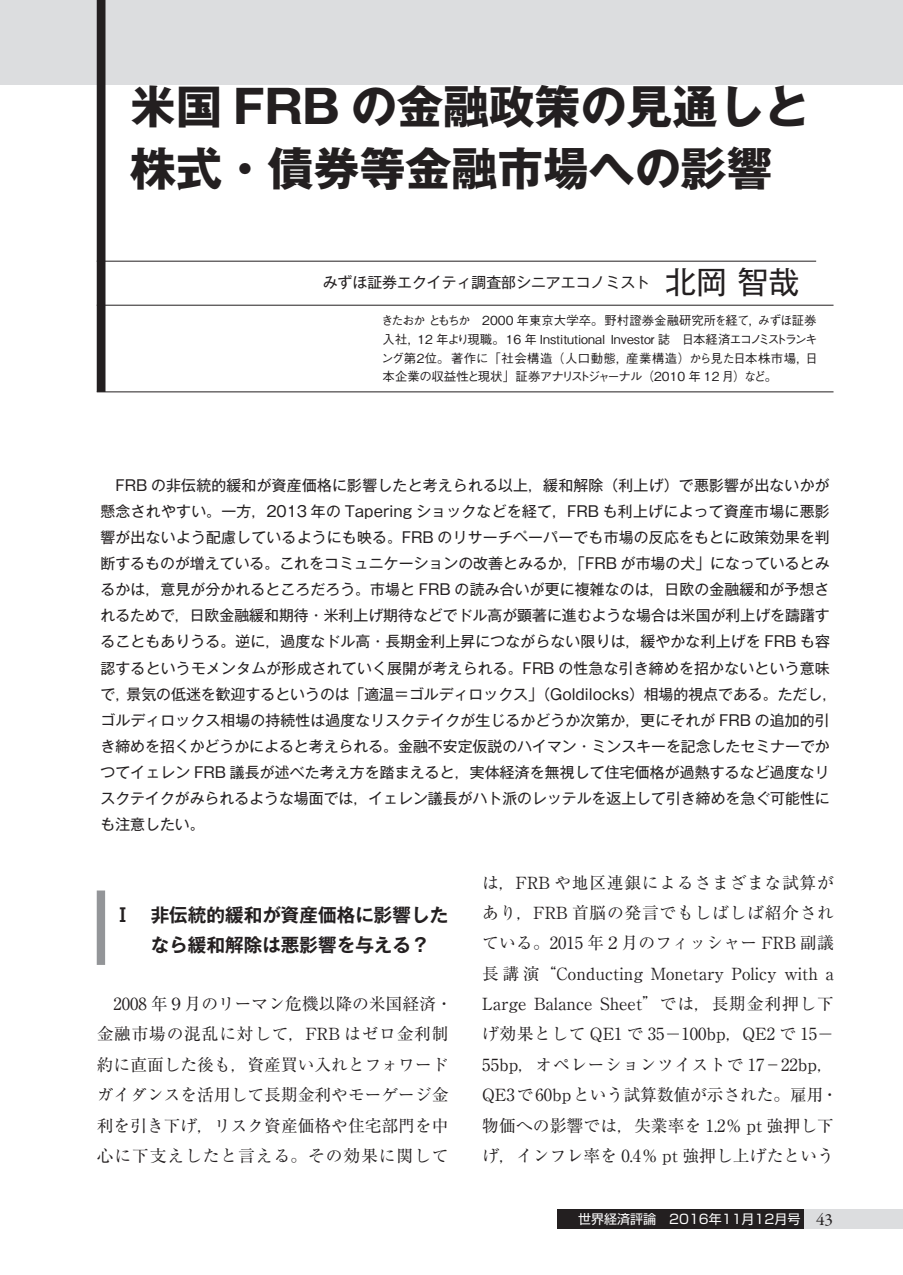
<style>
.page{position:relative;width:903px;height:1275px;background:#fff}
.page>*{position:absolute;margin:0;border:0;box-sizing:border-box;transform-origin:0 0}
.t1{font:700 45.85px/61.9px "Gothic MB101 Pro";color:#231f20}
.t2{font:700 18.55px/30.4px "Gothic MB101 Pro De";color:#231f20}
.t3{font:16.8px/30.4px "Ryumin Pro";color:#231f20}
.t4{font:14.88px/26.1px "Gothic MB101 Pro";letter-spacing:.01em;color:#231f20}
.t5{font:12.95px "Shin Go Pro";color:#fff}
.t6{font:500 12.42px/18.6px "Gothic BBB Pro";letter-spacing:-.015em;color:#231f20;text-align:justify}
.s1{font-size:30.97px}
.s2{font-family:"MS Mincho"}
.s3{font-family:"Garamond Premr Pro";font-size:17.32px;color:#231f20}
</style>
<div class="page">
<div style="left:0;top:0;width:903px;height:84px;background:#dcdddf"></div>
<div style="left:557px;top:1209px;width:247px;height:20px;background:#231f20"></div>
<div style="left:804px;top:1209px;width:99px;height:20px;background:#dcdddf"></div>
<hr style="left:97px;top:261px;width:719px;height:1px;background:#231f20">
<hr style="left:97px;top:305px;width:736px;height:1px;background:#231f20">
<hr style="left:97px;top:392px;width:736px;height:1px;background:#231f20">
<div style="left:97px;top:0;width:8px;height:392px;background:#231f20"></div>
<div style="left:97px;top:890px;width:8px;height:75px;background:#939598"></div>
<h1 class="t1" style="left:130px;top:70px;width:681px">米国 FRB の金融政策の見通しと株式・債券等金融市場への影響</h1>
<p class="t4" style="left:323px;top:267px;width:478px">みずほ証券エクイティ調査部シニアエコノミスト　<span class="s1">北岡 智哉</span></p>
<p class="t6" style="left:381px;top:310px;width:438px">きたおか ともちか　2000 年東京大学卒。野村證券金融研究所を経て，みずほ証券入社，12 年より現職。16 年 Institutional Investor 誌　日本経済エコノミストランキング第２位。著作に「社会構造（人口動態，産業構造）から見た日本株市場，日本企業の収益性と現状」証券アナリストジャーナル（2010 年 12 月）など。</p>
<p class="t4" style="left:100px;top:470px;width:738px;text-indent:15px">FRB の非伝統的緩和が資産価格に影響したと考えられる以上，緩和解除（利上げ）で悪影響が出ないかが懸念されやすい。一方，2013 年の Tapering ショックなどを経て，FRB も利上げによって資産市場に悪影響が出ないよう配慮しているようにも映る。FRB のリサーチペーパーでも市場の反応をもとに政策効果を判断するものが増えている。これをコミュニケーションの改善とみるか，「FRB が市場の犬」になっているとみるかは，意見が分かれるところだろう。市場と FRB の読み合いが更に複雑なのは，日欧の金融緩和が予想されるためで，日欧金融緩和期待・米利上げ期待などでドル高が顕著に進むような場合は米国が利上げを躊躇することもありうる。逆に，過度なドル高・長期金利上昇につながらない限りは，緩やかな利上げを FRB も容認するというモメンタムが形成されていく展開が考えられる。FRB の性急な引き締めを招かないという意味で，景気の低迷を歓迎するというのは「適温＝ゴルディロックス」（Goldilocks）相場的視点である。ただし，ゴルディロックス相場の持続性は過度なリスクテイクが生じるかどうか次第か，更にそれが FRB の追加的引き締めを招くかどうかによると考えられる。金融不安定仮説のハイマン・ミンスキーを記念したセミナーでかつてイェレン FRB 議長が述べた考え方を踏まえると，実体経済を無視して住宅価格が過熱するなど過度なリスクテイクがみられるような場面では，イェレン議長がハト派のレッテルを返上して引き締めを急ぐ可能性にも注意したい。</p>
<p class="t2" style="left:151px;top:897px;width:299px;text-indent:-37px">Ⅰ　非伝統的緩和が資産価格に影響したなら緩和解除は悪影響を与える？</p>
<p class="t3" style="left:97px;top:987px;width:357px;text-indent:17px">2008 年９月のリーマン危機以降の米国経済・金融市場の混乱に対して，FRB はゼロ金利制約に直面した後も，資産買い入れとフォワードガイダンスを活用して長期金利やモーゲージ金利を引き下げ，リスク資産価格や住宅部門を中心に下支えしたと言える。その効果に関して</p>
<p class="t3" style="left:482px;top:866px;width:357px">は，FRB や地区連銀によるさまざまな試算があり，FRB 首脳の発言でもしばしば紹介されている。2015 年２月のフィッシャー FRB 副議長講演“Conducting Monetary Policy with a<br>Large Balance Sheet”では，長期金利押し下げ効果として QE1 で 35<span class="s2">－</span>100bp，QE2 で 15<span class="s2">－<br></span>55bp，オペレーションツイストで 17－22bp，<br>QE3で60bpという試算数値が示された。雇用・物価への影響では，失業率を 1.2％ pt 強押し下げ，インフレ率を 0.4％ pt 強押し上げたという</p>
<p class="t5" style="left:578px;top:1208px;width:256px">世界経済評論　2016年11月12月号 <span class="s3">43</span></p>
</div>
